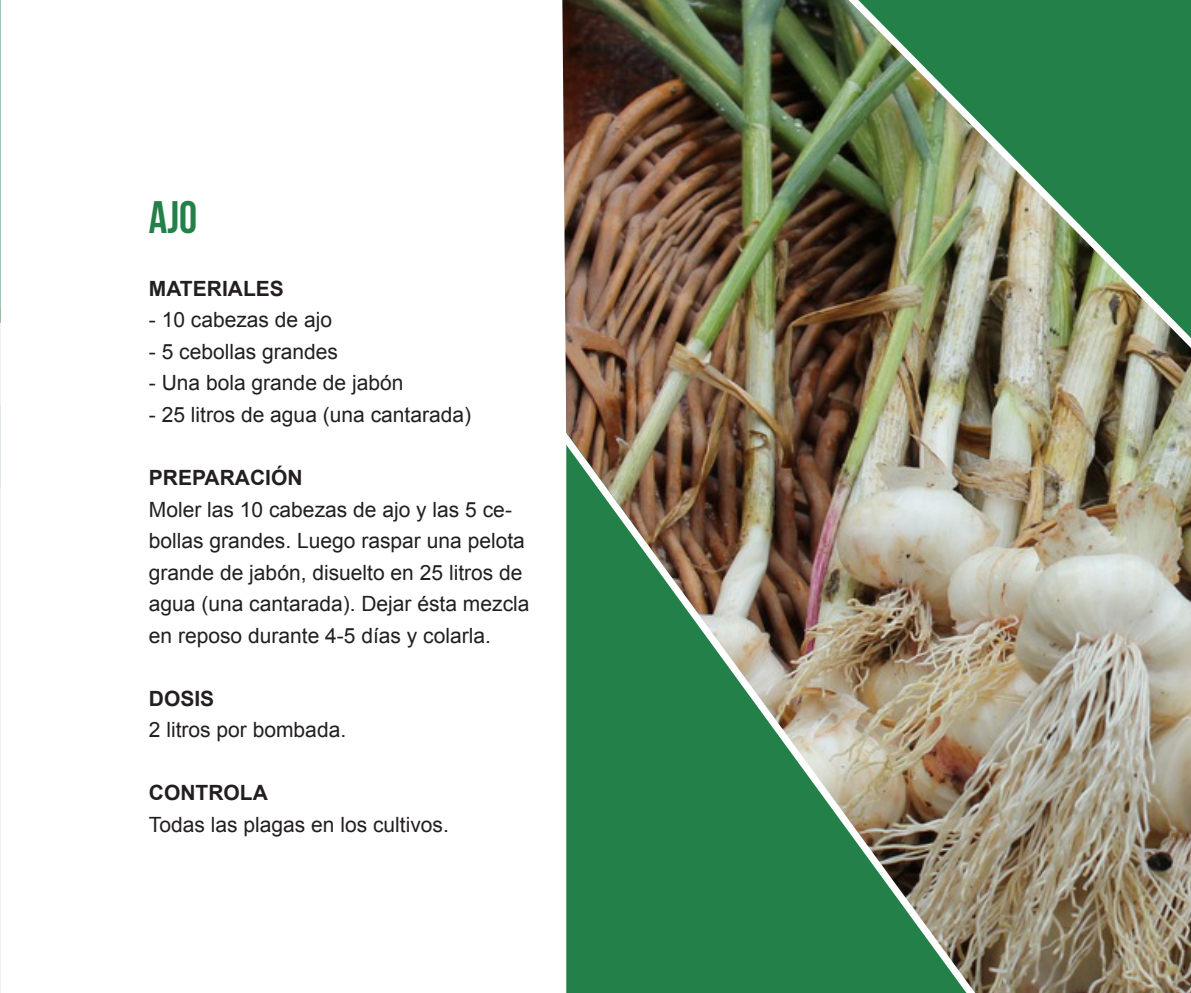
<style>
.page{position:relative;width:1191px;height:993px;background:#fff}
.page>*{position:absolute;margin:0;border:0;box-sizing:border-box;transform-origin:0 0}
.t1{font:45.5px "Bebas Neue";color:#228048}
.t2{font:21px/31.5px "Arial";color:#231f20}
.t3{font:700 21px "Arial";color:#231f20}
</style>
<div class="page">
<img style="left:562px;top:0;width:629px;height:992px">
<img style="left:562px;top:418px;width:428px;height:574px">
<img style="left:819px;top:0;width:372px;height:366px">
<svg style="left:0;top:0;width:1px;height:992px"></svg>
<p class="t1" style="left:149px;top:192px;width:50px">AJO</p>
<p class="t3" style="left:149px;top:274px;width:136px">MATERIALES</p>
<p class="t2" style="left:149px;top:304px;width:185px">- 10 cabezas de ajo</p>
<p class="t2" style="left:149px;top:336px;width:191px">- 5 cebollas grandes</p>
<p class="t2" style="left:149px;top:367px;width:256px">- Una bola grande de jabón</p>
<p class="t2" style="left:149px;top:399px;width:324px">- 25 litros de agua (una cantarada)</p>
<p class="t3" style="left:149px;top:463px;width:155px">PREPARACIÓN</p>
<p class="t2" style="left:149px;top:493px;width:382px">Moler las 10 cabezas de ajo y las 5 ce&shy;bollas grandes. Luego raspar una pelota grande de jabón, disuelto en 25 litros de agua (una cantarada). Dejar ésta mezcla en reposo durante 4-5 días y colarla.</p>
<p class="t3" style="left:149px;top:684px;width:67px">DOSIS</p>
<p class="t2" style="left:149px;top:714px;width:199px">2 litros por bombada.</p>
<p class="t3" style="left:149px;top:778px;width:120px">CONTROLA</p>
<p class="t2" style="left:149px;top:808px;width:301px">Todas las plagas en los cultivos.</p>
</div>
